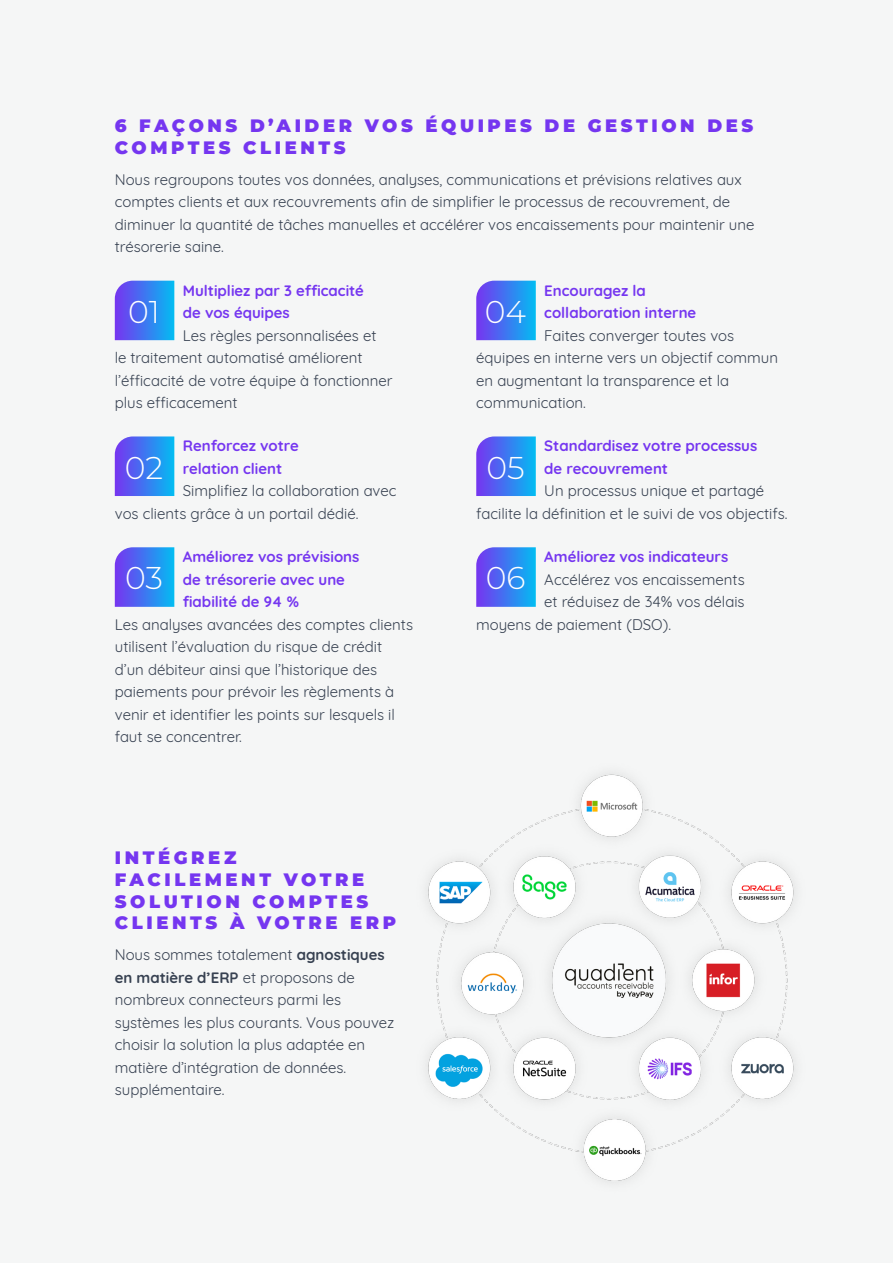
<style>
.page{position:relative;width:893px;height:1263px;background:#f5f6f6}
.page>*{position:absolute;margin:0;border:0;box-sizing:border-box;transform-origin:0 0}
.Main_Copy{font:300 31.5px "Montserrat";color:#fff}
.Heading_2{font:900 18px/21.6px "Montserrat";letter-spacing:.2em;color:#7536f0}
.Main_Copy-2{font:15px/22.5px "Quicksand";color:#374151}
.Main_Copy-3{font:700 15px "Quicksand";color:#7536f0}
.s1{font-weight:700}
</style>
<div class="page">
<svg style="left:115px;top:281px;width:59px;height:59px;background:#407af1"></svg>
<svg style="left:115px;top:436px;width:59px;height:60px;background:#417bf1"></svg>
<svg style="left:115px;top:547px;width:59px;height:60px;background:#417bf1"></svg>
<svg style="left:476px;top:281px;width:60px;height:59px;background:#417bf1"></svg>
<svg style="left:476px;top:436px;width:60px;height:60px;background:#437cf1"></svg>
<svg style="left:476px;top:547px;width:60px;height:60px;background:#427cf1"></svg>
<img style="left:426px;top:773px;width:369px;height:410px">
<p class="Heading_2" style="left:115px;top:114px;width:640px">6 FAÇONS D’AIDER VOS ÉQUIPES DE GESTION DES<br>COMPTES CLIENTS</p>
<p class="Main_Copy-2" style="left:115px;top:167px;width:641px">Nous regroupons toutes vos données, analyses, communications et prévisions relatives aux comptes clients et aux recouvrements afin de simplifier le processus de recouvrement, de diminuer la quantité de tâches manuelles et accélérer vos encaissements pour maintenir une trésorerie saine.</p>
<p class="Main_Copy-3" style="left:183px;top:278px;width:183px">Multipliez par 3 efficacité</p>
<p class="Main_Copy-3" style="left:183px;top:300px;width:108px">de vos équipes</p>
<p class="Main_Copy-2" style="left:183px;top:323px;width:195px">Les règles personnalisées et</p>
<p class="Main_Copy-2" style="left:115px;top:345px;width:249px">le traitement automatisé améliorent</p>
<p class="Main_Copy-2" style="left:115px;top:368px;width:279px">l’éfficacité de votre équipe à fonctionner</p>
<p class="Main_Copy-2" style="left:115px;top:390px;width:124px">plus efficacement</p>
<p class="Main_Copy-3" style="left:183px;top:434px;width:117px">Renforcez votre</p>
<p class="Main_Copy-3" style="left:183px;top:456px;width:101px">relation client</p>
<p class="Main_Copy-2" style="left:183px;top:478px;width:215px">Simplifiez la collaboration avec</p>
<p class="Main_Copy-2" style="left:115px;top:501px;width:245px">vos clients grâce à un portail dédié.</p>
<p class="Main_Copy-3" style="left:183px;top:544px;width:178px">Améliorez vos prévisions</p>
<p class="Main_Copy-3" style="left:183px;top:567px;width:164px">de trésorerie avec une</p>
<p class="Main_Copy-3" style="left:183px;top:589px;width:118px">fiabilité de 94 %</p>
<p class="Main_Copy-2" style="left:115px;top:612px;width:300px">Les analyses avancées des comptes clients</p>
<p class="Main_Copy-2" style="left:115px;top:634px;width:269px">utilisent l’évaluation du risque de crédit</p>
<p class="Main_Copy-2" style="left:115px;top:657px;width:264px">d’un débiteur ainsi que l’historique des</p>
<p class="Main_Copy-2" style="left:115px;top:679px;width:281px">paiements pour prévoir les règlements à</p>
<p class="Main_Copy-2" style="left:115px;top:702px;width:282px">venir et identifier les points sur lesquels il</p>
<p class="Main_Copy-2" style="left:115px;top:724px;width:129px">faut se concentrer.</p>
<p class="Main_Copy" style="left:128px;top:290px;width:33px">01</p>
<p class="Main_Copy" style="left:125px;top:446px;width:40px">02</p>
<p class="Main_Copy" style="left:125px;top:557px;width:39px">03</p>
<p class="Main_Copy-3" style="left:544px;top:278px;width:103px">Encouragez la</p>
<p class="Main_Copy-3" style="left:544px;top:300px;width:154px">collaboration interne</p>
<p class="Main_Copy-2" style="left:544px;top:323px;width:191px">Faites converger toutes vos</p>
<p class="Main_Copy-2" style="left:476px;top:345px;width:303px">équipes en interne vers un objectif commun</p>
<p class="Main_Copy-2" style="left:476px;top:368px;width:254px">en augmentant la transparence et la</p>
<p class="Main_Copy-2" style="left:476px;top:390px;width:111px">communication.</p>
<p class="Main_Copy-3" style="left:544px;top:434px;width:214px">Standardisez votre processus</p>
<p class="Main_Copy-3" style="left:544px;top:456px;width:125px">de recouvrement</p>
<p class="Main_Copy-2" style="left:544px;top:478px;width:221px">Un processus unique et partagé</p>
<p class="Main_Copy-2" style="left:476px;top:501px;width:313px">facilite la définition et le suivi de vos objectifs.</p>
<p class="Main_Copy-3" style="left:544px;top:544px;width:185px">Améliorez vos indicateurs</p>
<p class="Main_Copy-2" style="left:544px;top:567px;width:202px">Accélérez vos encaissements</p>
<p class="Main_Copy-2" style="left:544px;top:589px;width:202px">et réduisez de 34% vos délais</p>
<p class="Main_Copy-2" style="left:476px;top:612px;width:196px">moyens de paiement (DSO).</p>
<p class="Main_Copy" style="left:485px;top:290px;width:43px">04</p>
<p class="Main_Copy" style="left:486px;top:446px;width:40px">05</p>
<p class="Main_Copy" style="left:486px;top:557px;width:41px">06</p>
<p class="Heading_2" style="left:115px;top:846px;width:283px">INTÉGREZ<br>FACILEMENT VOTRE<br>SOLUTION COMPTES<br>CLIENTS À VOTRE ERP</p>
<p class="Main_Copy-2" style="left:115px;top:942px;width:281px">Nous sommes totalement <span class="s1">agnostiques en matière d’ERP</span> et proposons de nombreux connecteurs parmi les systèmes les plus courants. Vous pouvez choisir la solution la plus adaptée en matière d’intégration de données. supplémentaire.</p>
</div>
